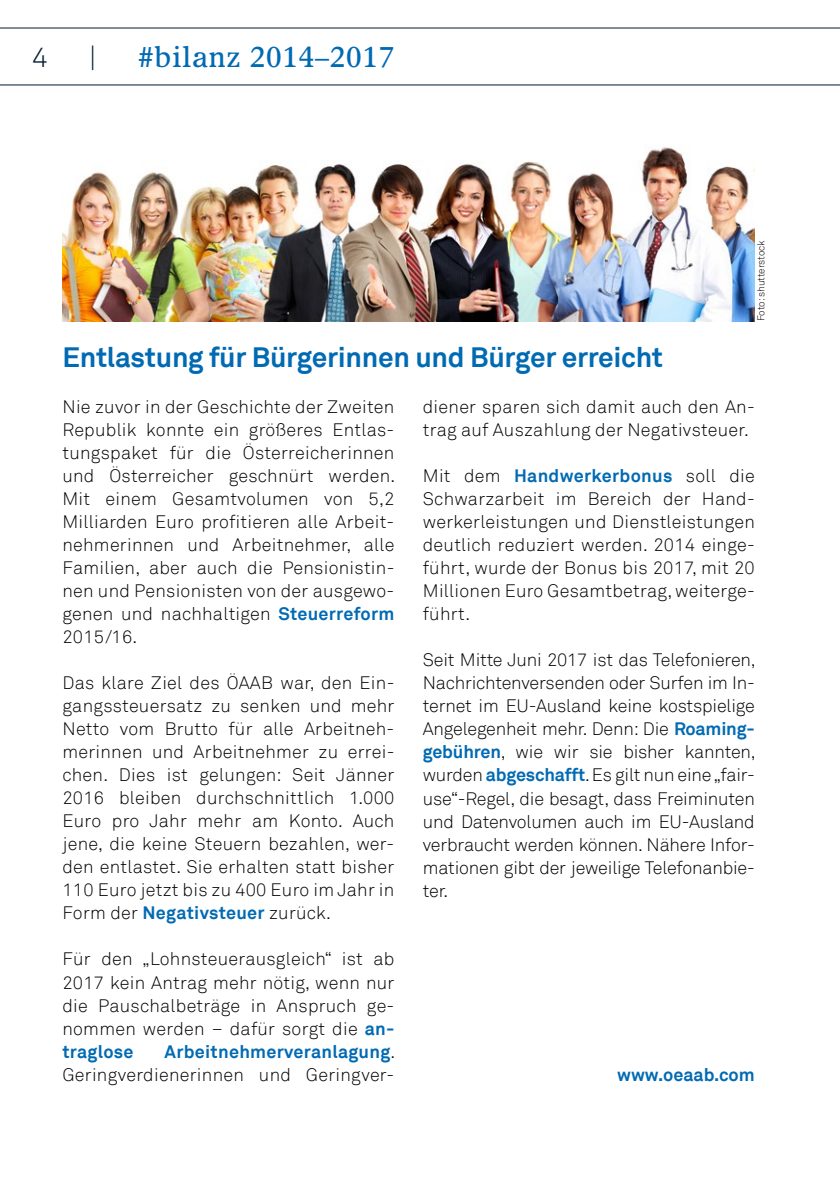
<style>
.page{position:relative;width:840px;height:1191px;background:#fff}
.page>*{position:absolute;margin:0;border:0;box-sizing:border-box;transform-origin:0 0}
.t1{font:700 28px "Akkurat";letter-spacing:-.01em;color:#006ab3}
.t2{font:28px "Olympian";letter-spacing:.025em;color:#006ab3}
.t3{font:300 28px "Akkurat";color:#001b33}
.t4{font:300 18px/23px "Akkurat";letter-spacing:.015em;color:#000;text-align:justify}
.t5{font:700 18px "Akkurat";color:#006ab3}
.t6{font:300 10px "Akkurat";letter-spacing:-.015em;color:#000}
.s1{font-weight:700;color:#006ab3}
</style>
<div class="page">
<svg style="left:0;top:28px;width:839px;height:57px"></svg>
<img style="left:62px;top:147px;width:692px;height:174px">
<h1 class="t3" style="left:32px;top:41px;width:17px">4</h1>
<h1 class="t3" style="left:89px;top:41px;width:9px">|</h1>
<h1 class="t2" style="left:138px;top:40px;width:257px">#bilanz 2014–2017</h1>
<p class="t6" style="left:754px;top:321px;width:82px;rotate:-90deg">Foto: shutterstock</p>
<h1 class="t1" style="left:62px;top:340px;width:602px">Entlastung für Bürgerinnen und Bürger erreicht</h1>
<p class="t4" style="left:62px;top:396px;width:334px">Nie zuvor in der Geschichte der Zweiten Republik konnte ein größeres Entlas&shy;tungspaket für die Österreicherinnen und Österreicher geschnürt werden.<br>Mit einem Gesamtvolumen von 5,2<br>Milliarden Euro profitieren alle Arbeit&shy;nehmerinnen und Arbeitnehmer, alle Familien, aber auch die Pensionistin&shy;nen und Pensionisten von der ausgewo&shy;genen und nachhaltigen <span class="s1">Steuerreform </span>2015/16.</p>
<p class="t4" style="left:62px;top:672px;width:333px">Das klare Ziel des ÖAAB war, den Ein&shy;gangssteuersatz zu senken und mehr Netto vom Brutto für alle Arbeitneh&shy;merinnen und Arbeitnehmer zu errei&shy;chen. Dies ist gelungen: Seit Jänner 2016 bleiben durchschnittlich 1.000<br>Euro pro Jahr mehr am Konto. Auch jene, die keine Steuern bezahlen, wer&shy;den entlastet. Sie erhalten statt bisher 110 Euro jetzt bis zu 400 Euro im Jahr in Form der <span class="s1">Negativsteuer</span> zurück.</p>
<p class="t4" style="left:62px;top:948px;width:333px">Für den „Lohnsteuerausgleich“ ist ab 2017 kein Antrag mehr nötig, wenn nur die Pauschalbeträge in Anspruch ge&shy;nommen werden – dafür sorgt die <span class="s1">an&shy;traglose</span></p>
<p class="t4" style="left:422px;top:396px;width:333px">diener sparen sich damit auch den An&shy;trag auf Auszahlung der Negativsteuer.</p>
<p class="t4" style="left:422px;top:465px;width:333px">Mit dem <span class="s1">Handwerkerbonus</span> soll die Schwarzarbeit im Bereich der Hand&shy;werkerleistungen und Dienstleistungen deutlich reduziert werden. 2014 einge&shy;führt, wurde der Bonus bis 2017, mit 20<br>Millionen Euro Gesamtbetrag, weiterge&shy;führt.</p>
<p class="t4" style="left:422px;top:649px;width:334px">Seit Mitte Juni 2017 ist das Telefonieren, Nachrichtenversenden oder Surfen im In&shy;ternet im EU-Ausland keine kostspielige Angelegenheit mehr. Denn: Die <span class="s1">Roaming&shy;gebühren</span>, wie wir sie bisher kannten, wurden <span class="s1">abgeschafft</span>. Es gilt nun eine „fair&shy;use“-Regel, die besagt, dass Freiminuten und Datenvolumen auch im EU-Ausland verbraucht werden können. Nähere Infor&shy;mationen gibt der jeweilige Telefonanbie&shy;ter.</p>
<p class="t4" style="left:62px;top:1040px;width:334px;text-align:right"><span class="s1">Arbeitnehmerveranlagung</span>.<br>Geringverdienerinnen und Geringver-</p>
<p class="t5" style="left:616px;top:1063px;width:139px">www.oeaab.com</p>
</div>
